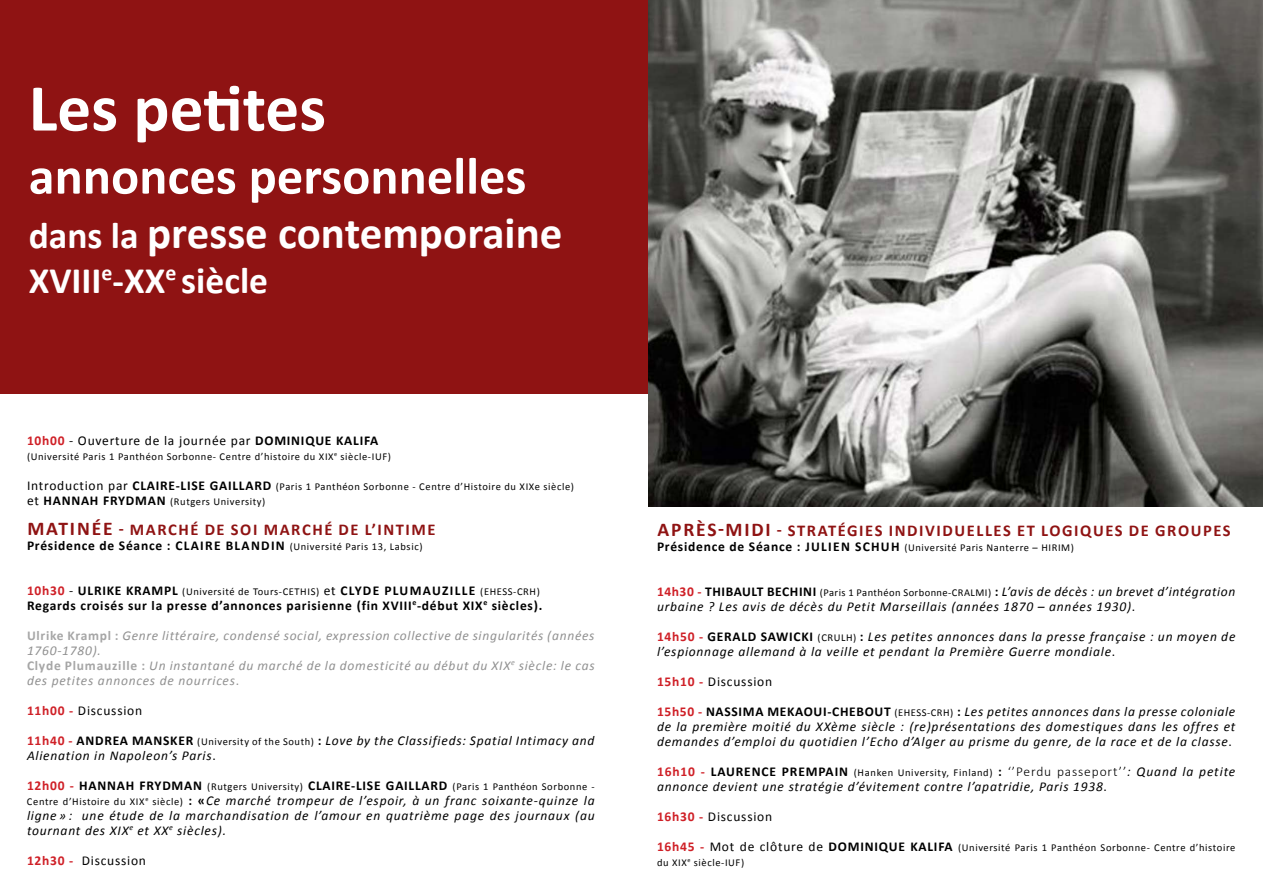
<style>
.page{position:relative;width:1263px;height:893px;background:#fff}
.page>*{position:absolute;margin:0;border:0;box-sizing:border-box;transform-origin:0 0}
.t1{font:700 67.5px "Calibri";color:#fff}
.t2{font:700 52.5px "Calibri";color:#fff}
.t3{font:700 45px "Calibri";color:#fff}
.t4{font:700 37.5px "Calibri";color:#fff}
.t5{font:700 16.5px "Calibri";letter-spacing:.095em;color:#8f1313}
.t6{font:italic 13.5px/15px "Calibri";letter-spacing:.055em;color:#000}
.t7{font:italic 13.5px/15px "Calibri";letter-spacing:.055em;color:#919191}
.t8{font:700 13.5px "Calibri";letter-spacing:.055em;color:#000}
.t9{font:13.5px "Calibri";letter-spacing:.055em;color:#000}
.t10{font:10.5px/15px "Calibri";letter-spacing:.055em;color:#000}
.s1{font-size:37.5px}
.s2{font-weight:700;color:#cf2027}
.s3{font-weight:700}
.s4{font-size:13.5px}
.s5{font-weight:700;font-size:13.5px}
.s6{font-size:19.5px}
.s7{font-weight:700;font-size:13.5px;color:#cf2027}
.s8{font-weight:700;font-style:normal;color:#a6a6a6}
.s9{font-style:normal}
.s10{font-weight:700;font-style:normal;color:#cf2027}
.s11{font-weight:700;font-style:normal}
.s12{font-style:normal;font-size:10.5px}
.s13{font-weight:300;font-size:13.5px}
.s14{font-style:italic;font-size:13.5px}
</style>
<div class="page">
<div style="left:0;top:0;width:648px;height:393px;background:#8f1313"></div>
<img style="left:648px;top:0;width:615px;height:507px">
<h1 class="t1" style="left:29px;top:65px;width:299px">Les petites</h1>
<h2 class="t2" style="left:29px;top:143px;width:499px">annonces personnelles</h2>
<h3 class="t3" style="left:29px;top:204px;width:535px"><span class="s1">dans la</span> presse contemporaine</h3>
<h3 class="t4" style="left:29px;top:256px;width:241px">XVIII<sup>e</sup>-XX<sup>e</sup> siècle</h3>
<p class="t9" style="left:27px;top:432px;width:353px"><span class="s2">10h00</span> - Ouverture de la journée par <span class="s3">DOMINIQUE KALIFA</span></p>
<p class="t10" style="left:27px;top:449px;width:365px">(Université Paris 1 Panthéon Sorbonne- Centre d’histoire du XIX<sup>e</sup> siècle-IUF)</p>
<p class="t10" style="left:27px;top:479px;width:549px"><span class="s4">Introduction par</span> <span class="s5">CLAIRE-LISE GAILLARD</span> (Paris 1 Panthéon Sorbonne - Centre d’Histoire du XIXe siècle) <span class="s4">et</span> <span class="s5">HANNAH FRYDMAN</span> (Rutgers University)</p>
<p class="t5" style="left:27px;top:519px;width:410px"><span class="s6">MATINÉE</span> - MARCHÉ DE SOI MARCHÉ DE L’INTIME</p>
<p class="t8" style="left:27px;top:537px;width:165px">Présidence de Séance : Claire</p>
<p class="t8" style="left:226px;top:537px;width:18px">Blandin</p>
<p class="t10" style="left:290px;top:539px;width:134px">(Université Paris 13, Labsic)</p>
<p class="t10" style="left:27px;top:584px;width:331px"><span class="s7">10h30</span> <span class="s4">-</span> <span class="s5">ULRIKE KRAMPL</span> (Université de Tours-CETHIS) <span class="s4">et</span> <span class="s5">Clyde</span></p>
<p class="t8" style="left:384px;top:582px;width:19px">Plumau</p>
<p class="t8" style="left:442px;top:582px;width:15px">zille</p>
<p class="t10" style="left:480px;top:584px;width:61px">(EHESS-CRH)</p>
<p class="t8" style="left:27px;top:597px;width:517px">Regards croisés sur la presse d’annonces parisienne (fin XVIII<sup>e</sup>-début XIX<sup>e</sup> siècles).</p>
<p class="t7" style="left:27px;top:627px;width:569px"><span class="s8">Ulrike Krampl :</span> Genre littéraire, condensé social, expression collective de singularités (années 1760-1780).<br><span class="s8">Clyde Plumauzille :</span> Un instantané du marché de la domesticité au début du XIX<sup>e</sup> siècle: le cas des petites annonces de nourrices<span class="s9">.</span></p>
<p class="t9" style="left:27px;top:702px;width:117px"><span class="s2">11h00 -</span> Discussion</p>
<p class="t6" style="left:27px;top:732px;width:569px"><span class="s10">11h40 -</span> <span class="s11">ANDREA MANSKER</span> <span class="s12">(University of the South)</span> <span class="s11">:</span> Love by the Classifieds: Spatial Intimacy and<br>Alienation in Napoleon’s Paris<span class="s9">.</span></p>
<p class="t10" style="left:27px;top:779px;width:569px"><span class="s7">12h00 -</span> <span class="s5">HANNAH FRYDMAN</span> (Rutgers University) <span class="s5">CLAIRE-LISE GAILLARD</span> (Paris 1 Panthéon Sorbonne -</p>
<p class="t6" style="left:27px;top:792px;width:569px;text-align:justify"><span class="s12">Centre d’Histoire du XIX</span><sup>e</sup> <span class="s12">siècle)</span> <span class="s11">: «</span>Ce marché trompeur de l’espoir, à un franc soixante-quinze la ligne » : une étude de la marchandisation de l’amour en quatrième page des journaux (au tournant des XIX<sup>e</sup> et XX<sup>e</sup> siècles).</p>
<p class="t9" style="left:27px;top:852px;width:121px"><span class="s2">12h30 -</span> Discussion</p>
<p class="t5" style="left:657px;top:519px;width:575px"><span class="s6">APRÈS-MIDI</span> - STRATÉGIES INDIVIDUELLES ET LOGIQUES DE GROUPES</p>
<p class="t8" style="left:657px;top:537px;width:163px">Présidence de Séance : Julien</p>
<p class="t8" style="left:855px;top:537px;width:18px">Schuh</p>
<p class="t10" style="left:904px;top:540px;width:171px">(Université Paris Nanterre – HIRIM)</p>
<p class="t6" style="left:657px;top:583px;width:580px"><span class="s10">14h30 -</span> <span class="s11">THIBAULT BECHINI</span> <span class="s12">(Paris 1 Panthéon Sorbonne-CRALMI)</span> <span class="s11">:</span> L’avis de décès : un brevet d’intégration urbaine ? Les avis de décès du Petit Marseillais (années 1870 – années 1930)<span class="s9">.</span></p>
<p class="t6" style="left:657px;top:628px;width:580px"><span class="s10">14h50 -</span> <span class="s11">GERALD SAWICKI</span> <span class="s12">(CRULH)</span> <span class="s11">:</span> Les petites annonces dans la presse française : un moyen de l’espionnage allemand à la veille et pendant la Première Guerre mondiale<span class="s9">.</span></p>
<p class="t9" style="left:657px;top:672px;width:117px"><span class="s2">15h10 -</span> Discussion</p>
<p class="t6" style="left:657px;top:703px;width:580px;text-align:justify"><span class="s10">15h50 -</span> <span class="s11">NASSIMA MEKAOUI-CHEBOUT</span> <span class="s12">(EHESS-CRH)</span> <span class="s11">:</span> Les petites annonces dans la presse coloniale de la première moitié du XXème siècle : (re)présentations des domestiques dans les offres et demandes d’emploi du quotidien l’Echo d’Alger au prisme du genre, de la race et de la classe<span class="s9">.</span></p>
<p class="t10" style="left:657px;top:765px;width:580px"><span class="s7">16h10 -</span> <span class="s5">LAURENCE PREMPAIN</span> (Hanken University, Finland) <span class="s5">:</span> <span class="s13">‘’Perdu passeport’’</span><span class="s14">: Quand la petite</span></p>
<p class="t6" style="left:657px;top:778px;width:451px">annonce devient une stratégie d’évitement contre l’apatridie, Paris 1938<span class="s9">.</span></p>
<p class="t9" style="left:657px;top:807px;width:117px"><span class="s2">16h30 -</span> Discussion</p>
<p class="t10" style="left:657px;top:840px;width:580px"><span class="s7">16h45 -</span> <span class="s4">Mot de clôture de</span> <span class="s5">DOMINIQUE KALIFA</span> (Université Paris 1 Panthéon Sorbonne- Centre d’histoire du XIX<sup>e</sup> siècle-IUF)</p>
</div>
